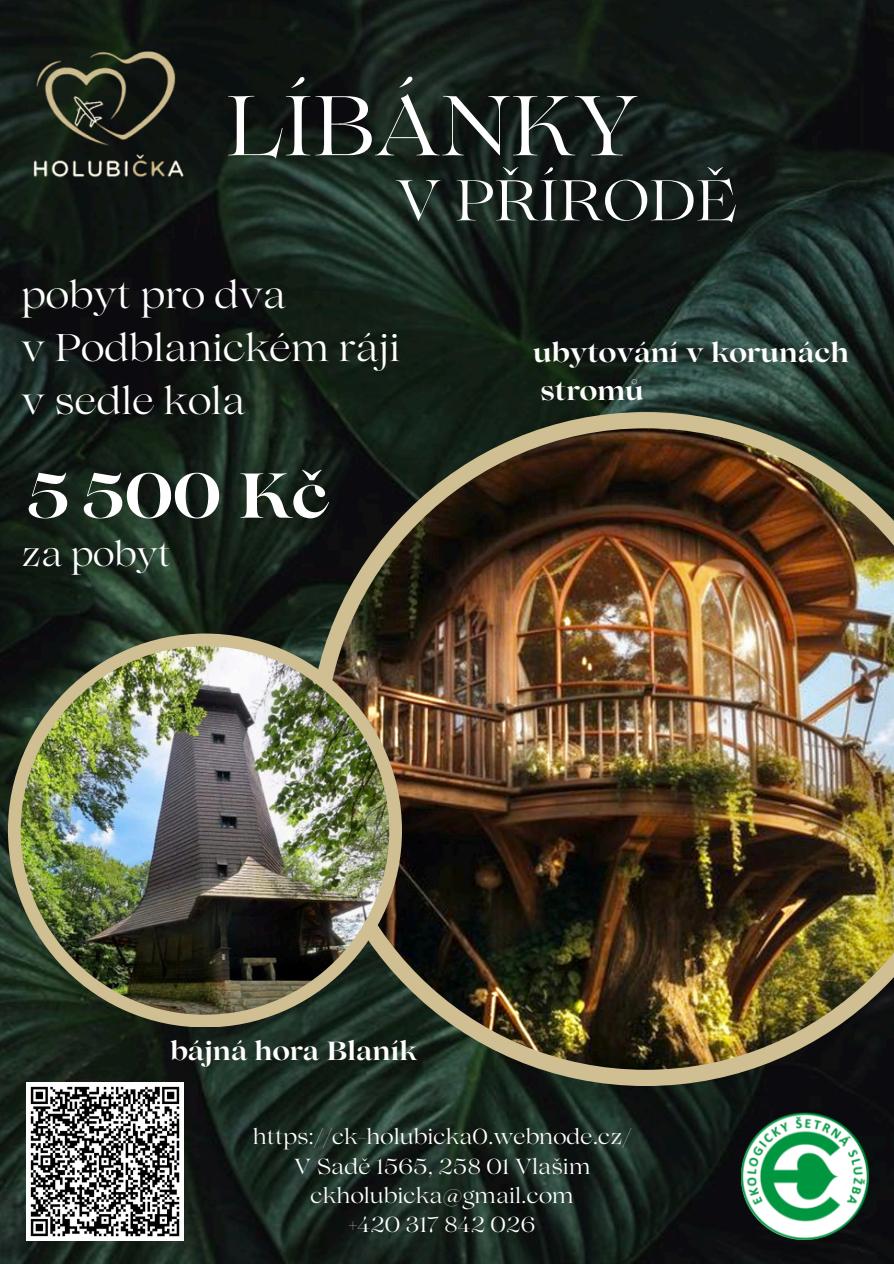
<style>
.page{position:relative;width:894px;height:1264px;background:#fff}
.page>*{position:absolute;margin:0;border:0;box-sizing:border-box;transform-origin:0 0}
.t1{font:84.15px "Lovelace";color:#fff}
.t2{font:700 63px "Lovelace";color:#fff}
.t3{font:57px "Lovelace";color:#fff}
.t4{font:38.4px/52.8px "Lovelace";color:#fff}
.t5{font:35.25px "Lovelace";color:#fff}
.t6{font:700 26.85px/37.2px "Lovelace";color:#fff}
.t7{font:700 26.1px "Lovelace";color:#fff}
.t8{font:21.75px "Lovelace";color:#fff}
</style>
<div class="page">
<img style="left:0;top:0;width:893px;height:1263px">
<img style="left:26px;top:1082px;width:158px;height:158px">
<svg style="left:308px;top:412px;width:585px;height:674px;background:#383f30"></svg>
<img style="left:0;top:0;width:231px;height:240px">
<img style="left:325px;top:428px;width:568px;height:641px">
<div style="left:8px;top:633px;width:394px;height:394px;background:#cfbf92;border-radius:50%"></div>
<img style="left:21px;top:646px;width:368px;height:368px;border-radius:50%">
<img style="left:740px;top:1110px;width:128px;height:129px">
<p class="t1" style="left:225px;top:93px;width:413px">LÍBÁNKY</p>
<p class="t3" style="left:395px;top:178px;width:343px">V PŘÍRODĚ</p>
<p class="t4" style="left:22px;top:272px;width:380px">pobyt pro dva<br>v Podblanickém ráji v sedle kola</p>
<p class="t2" style="left:26px;top:472px;width:304px">5 500 Kč</p>
<p class="t5" style="left:22px;top:540px;width:151px">za pobyt</p>
<p class="t6" style="left:533px;top:337px;width:317px">ubytování v korunách stromů</p>
<p class="t7" style="left:170px;top:1041px;width:248px">bájná hora Blaník</p>
<h3 class="t8" style="left:253px;top:1128px;width:380px">https://ck-holubicka0.webnode.cz/</h3>
<h4 class="t8" style="left:293px;top:1157px;width:298px">V Sadě 1565, 258 01 Vlašim</h4>
<p class="t8" style="left:310px;top:1186px;width:264px">ckholubicka@gmail.com</p>
<h5 class="t8" style="left:349px;top:1216px;width:188px">+420 317 842 026</h5>
</div>
